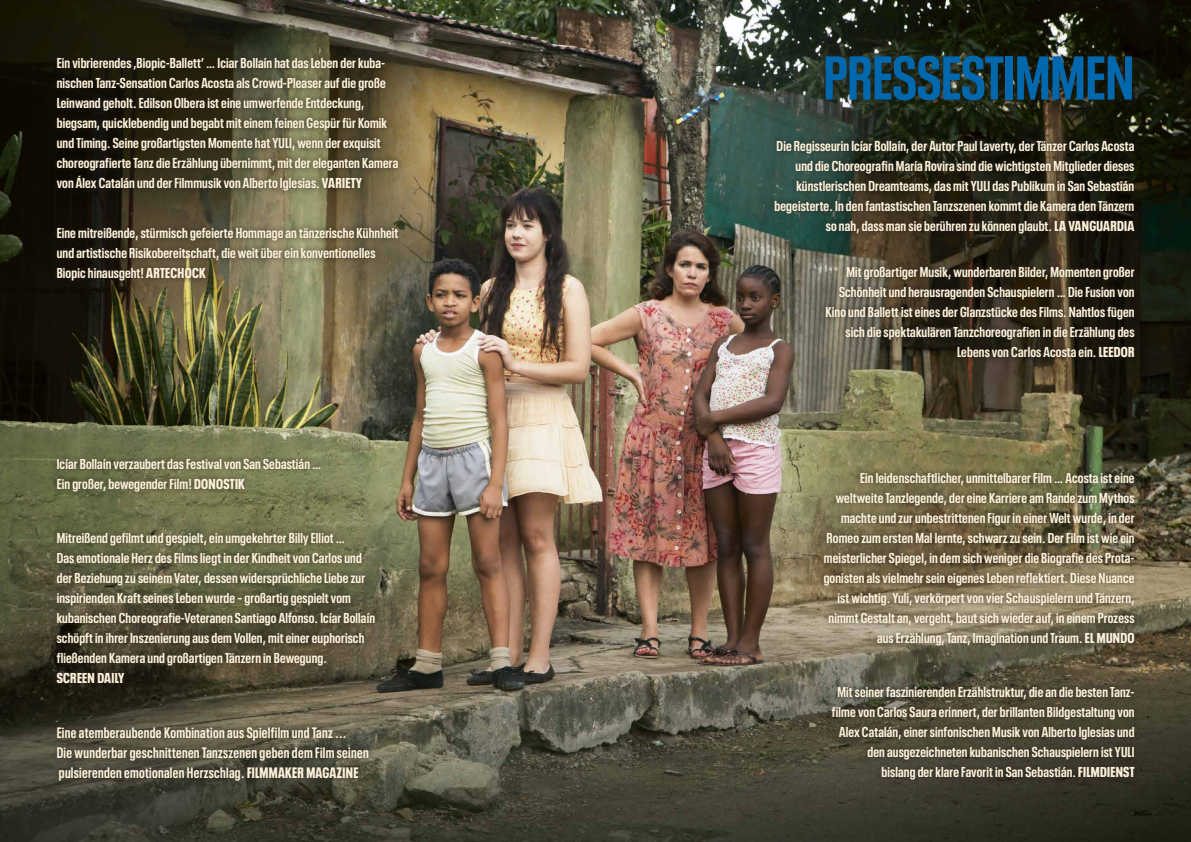
<style>
.page{position:relative;width:1191px;height:842px;background:#fff}
.page>*{position:absolute;margin:0;border:0;box-sizing:border-box;transform-origin:0 0}
.t1{font:700 condensed 61.2px "Neue Plak";color:#0168ad}
.t2{font:700 condensed 15px/20px "Neue Plak";letter-spacing:.02em;color:#fef1d9}
.t3{font:700 condensed 14.2px/20px "Neue Plak";letter-spacing:.01em;color:#fef1d9;scale:1.05 1}
.t4{font:900 condensed 14.2px "Neue Plak";letter-spacing:.02em;color:#fef1d9;scale:1.05 1}
.s1{font-weight:900}
</style>
<div class="page">
<img style="left:0;top:0;width:1191px;height:842px">
<div style="left:819px;top:49px;width:319px;height:57px;background:#231f20;opacity:.75"></div>
<div style="left:50px;top:52px;width:354px;height:145px;background:#231f20;opacity:.75"></div>
<div style="left:50px;top:452px;width:277px;height:46px;background:#231f20;opacity:.75"></div>
<div style="left:826px;top:680px;width:314px;height:106px;background:#231f20;opacity:.75"></div>
<div style="left:50px;top:526px;width:331px;height:163px;background:#231f20;opacity:.75"></div>
<div style="left:768px;top:134px;width:372px;height:105px;background:#231f20;opacity:.75"></div>
<div style="left:819px;top:260px;width:321px;height:103px;background:#231f20;opacity:.75"></div>
<div style="left:817px;top:466px;width:323px;height:186px;background:#231f20;opacity:.75"></div>
<div style="left:50px;top:222px;width:354px;height:65px;background:#231f20;opacity:.75"></div>
<div style="left:50px;top:720px;width:324px;height:66px;background:#231f20;opacity:.75"></div>
<p class="t3" style="left:57px;top:52px;width:327px">Ein vibrierendes ‚Biopic-Ballett’ … Iciar Bollaín hat das Leben der kuba&shy;nischen Tanz-Sensation Carlos Acosta als Crowd-Pleaser auf die große Leinwand geholt. Edilson Olbera ist eine umwerfende Entdeckung, biegsam, quicklebendig und begabt mit einem feinen Gespür für Komik und Timing. Seine großartigsten Momente hat YULI, wenn der exquisit choreografierte Tanz die Erzählung übernimmt, mit der eleganten Kamera von Álex Catalán und der Filmmusik von Alberto Iglesias. <span class="s1">VARIETY</span></p>
<p class="t3" style="left:57px;top:222px;width:327px">Eine mitreißende, stürmisch gefeierte Hommage an tänzerische Kühnheit und artistische Risikobereitschaft, die weit über ein konventionelles<br>Biopic hinausgeht! <span class="s1">ARTECHOCK</span></p>
<p class="t3" style="left:57px;top:453px;width:254px">Icíar Bollaín verzaubert das Festival von San Sebastián …<br>Ein großer, bewegender Film! <span class="s1">DONOSTIK</span></p>
<p class="t3" style="left:57px;top:527px;width:305px">Mitreißend gefilmt und gespielt, ein umgekehrter Billy Elliot …<br>Das emotionale Herz des Films liegt in der Kindheit von Carlos und der Beziehung zu seinem Vater, dessen widersprüchliche Liebe zur inspirienden Kraft seines Leben wurde – großartig gespielt vom kubanischen Choreografie-Veteranen Santiago Alfonso. Icíar Bollaín schöpft in ihrer Inszenierung aus dem Vollen, mit einer euphorisch fließenden Kamera und großartigen Tänzern in Bewegung.</p>
<p class="t4" style="left:57px;top:668px;width:66px">SCREEN DAILY</p>
<p class="t2" style="left:57px;top:721px;width:313px">Eine atemberaubende Kombination aus Spielfilm und Tanz ...<br>Die wunderbar geschnittenen Tanzszenen geben dem Film seinen pulsierenden emotionalen Herzschlag. <span class="s1">FILMMAKER MAGAZINE</span></p>
<h1 class="t1" style="left:823px;top:34px;width:312px">PRESSESTIMMEN</h1>
<p class="t3" style="left:774px;top:134px;width:344px;text-align:right">Die Regisseurin Icíar Bollaín, der Autor Paul Laverty, der Tänzer Carlos Acosta und die Choreografin María Rovira sind die wichtigsten Mitglieder dieses künstlerischen Dreamteams, das mit YULI das Publikum in San Sebastián begeisterte. In den fantastischen Tanzszenen kommt die Kamera den Tänzern so nah, dass man sie berühren zu können glaubt. <span class="s1">LA VANGUARDIA</span></p>
<p class="t3" style="left:825px;top:260px;width:296px;text-align:right">Mit großartiger Musik, wunderbaren Bilder, Momenten großer Schönheit und herausragenden Schauspielern … Die Fusion von Kino und Ballett ist eines der Glanzstücke des Films. Nahtlos fügen sich die spektakulären Tanzchoreografien in die Erzählung des Lebens von Carlos Acosta ein. <span class="s1">LEEDOR</span></p>
<p class="t3" style="left:823px;top:467px;width:297px;text-align:right">Ein leidenschaftlicher, unmittelbarer Film … Acosta ist eine weltweite Tanzlegende, der eine Karriere am Rande zum Mythos machte und zur unbestrittenen Figur in einer Welt wurde, in der Romeo zum ersten Mal lernte, schwarz zu sein. Der Film ist wie ein meisterlicher Spiegel, in dem sich weniger die Biografie des Prota&shy;gonisten als vielmehr sein eigenes Leben reflektiert. Diese Nuance ist wichtig. Yuli, verkörpert von vier Schauspielern und Tänzern, nimmt Gestalt an, vergeht, baut sich wieder auf, in einem Prozess aus Erzählung, Tanz, Imagination und Traum. <span class="s1">EL MUNDO</span></p>
<p class="t3" style="left:832px;top:681px;width:290px;text-align:right">Mit seiner faszinierenden Erzählstruktur, die an die besten Tanz&shy;filme von Carlos Saura erinnert, der brillanten Bildgestaltung von Alex Catalán, einer sinfonischen Musik von Alberto Iglesias und den ausgezeichneten kubanischen Schauspielern ist YULI bislang der klare Favorit in San Sebastián. <span class="s1">FILMDIENST</span></p>
</div>
